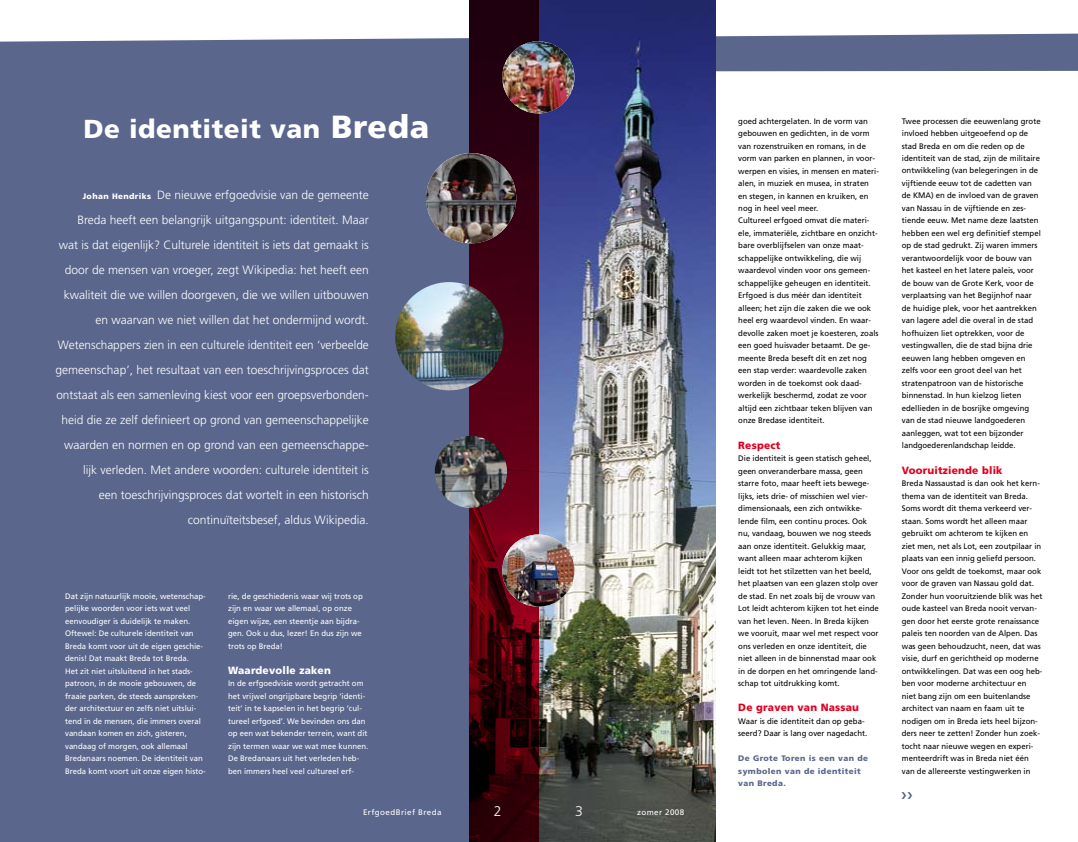
<style>
.page{position:relative;width:1078px;height:842px;background:#fff}
.page>*{position:absolute;margin:0;border:0;box-sizing:border-box;transform-origin:0 0}
.t1{font:900 26px "Frutiger";letter-spacing:.02em;color:#fff}
.t2{font:300 14px "Frutiger";color:#fff}
.t3{font:300 12px/25px "Frutiger";color:#fff;text-align:right}
.t4{font:900 10.5px "Frutiger";letter-spacing:.02em;color:#e20020}
.t5{font:900 10.5px "Frutiger";letter-spacing:.02em;color:#fff}
.t6{font:8px/12.5px "Frutiger";color:#000}
.t7{font:8px/12.5px "Frutiger";color:#fff}
.t8{font:900 8px/12.5px "Frutiger";letter-spacing:.05em;color:#5a668b}
.t9{font:8px "Frutiger";letter-spacing:.05em;color:#fff}
.s1{font-size:32px}
.s2{font-weight:900;font-size:8px}
</style>
<div class="page">
<div style="left:0;top:34px;width:1077px;height:808px;background:#5a668b"></div>
<svg style="left:715px;top:71px;width:362px;height:771px"></svg>
<img style="left:539px;top:0;width:176px;height:842px">
<svg style="left:470px;top:0;width:69px;height:842px;background:#41000f"></svg>
<img style="left:426px;top:153px;width:90px;height:90px;border-radius:45px">
<img style="left:395px;top:282px;width:108px;height:108px;border-radius:54px">
<img style="left:435px;top:436px;width:72px;height:72px;border-radius:36px">
<img style="left:502px;top:41px;width:72px;height:72px">
<img style="left:502px;top:534px;width:72px;height:73px;border-radius:36px">
<svg style="left:901px;top:791px;width:11px;height:8px"></svg>
<h1 class="t1" style="left:83px;top:114px;width:347px">De identiteit van <span class="s1">Breda</span></h1>
<p class="t3" style="left:56px;top:182px;width:314px"><span class="s2">Johan Hendriks</span> De nieuwe erfgoedvisie van de gemeente Breda heeft een belangrijk uitgangspunt: identiteit. Maar wat is dat eigenlijk? Culturele identiteit is iets dat gemaakt is door de mensen van vroeger, zegt Wikipedia: het heeft een kwaliteit die we willen doorgeven, die we willen uitbouwen en waarvan we niet willen dat het ondermijnd wordt.<br>Wetenschappers zien in een culturele identiteit een ‘verbeelde gemeenschap’, het resultaat van een toeschrijvingsproces dat ontstaat als een samenleving kiest voor een groepsverbonden&shy;heid die ze zelf definieert op grond van gemeenschappelijke waarden en normen en op grond van een gemeenschappe&shy;lijk verleden. Met andere woorden: culturele identiteit is<br>een toeschrijvingsproces dat wortelt in een historisch continuïteitsbesef, aldus Wikipedia.</p>
<p class="t7" style="left:65px;top:589px;width:142px">Dat zijn natuurlijk mooie, wetenschap&shy;pelijke woorden voor iets wat veel eenvoudiger is duidelijk te maken.<br>Oftewel: De culturele identiteit van Breda komt voor uit de eigen geschie&shy;denis! Dat maakt Breda tot Breda.<br>Het zit niet uitsluitend in het stads&shy;patroon, in de mooie gebouwen, de fraaie parken, de steeds aanspreken&shy;der architectuur en zelfs niet uitslui&shy;tend in de mensen, die immers overal vandaan komen en zich, gisteren, vandaag of morgen, ook allemaal Bredanaars noemen. De identiteit van Breda komt voort uit onze eigen histo-</p>
<p class="t7" style="left:228px;top:589px;width:136px">rie, de geschiedenis waar wij trots op zijn en waar we allemaal, op onze eigen wijze, een steentje aan bijdra&shy;gen. Ook u dus, lezer! En dus zijn we trots op Breda!</p>
<h3 class="t5" style="left:228px;top:663px;width:104px">Waardevolle zaken</h3>
<p class="t7" style="left:228px;top:677px;width:142px">In de erfgoedvisie wordt getracht om het vrijwel ongrijpbare begrip ‘identi&shy;teit’ in te kapselen in het begrip ‘cul&shy;tureel erfgoed’. We bevinden ons dan op een wat bekender terrein, want dit zijn termen waar we wat mee kunnen.<br>De Bredanaars uit het verleden heb&shy;ben immers heel veel cultureel erf-</p>
<p class="t9" style="left:363px;top:807px;width:80px">ErfgoedBrief Breda</p>
<h2 class="t2" style="left:493px;top:803px;width:9px">2</h2>
<h2 class="t2" style="left:575px;top:803px;width:9px">3</h2>
<p class="t9" style="left:637px;top:807px;width:49px">zomer 2008</p>
<p class="t6" style="left:738px;top:114px;width:142px">goed achtergelaten. In de vorm van gebouwen en gedichten, in de vorm van rozenstruiken en romans, in de vorm van parken en plannen, in voor&shy;werpen en visies, in mensen en materi&shy;alen, in muziek en musea, in straten en stegen, in kannen en kruiken, en nog in heel veel meer.<br>Cultureel erfgoed omvat díe materi&shy;ële, immateriële, zichtbare en onzicht&shy;bare overblijfselen van onze maat&shy;schappelijke ontwikkeling, die wij waardevol vinden voor ons gemeen&shy;schappelijke geheugen en identiteit.<br>Erfgoed is dus méér dan identiteit alleen; het zijn díe zaken die we ook heel erg waardevol vinden. En waar&shy;devolle zaken moet je koesteren, zoals een goed huisvader betaamt. De ge&shy;meente Breda beseft dit en zet nog een stap verder: waardevolle zaken worden in de toekomst ook daad&shy;werkelijk beschermd, zodat ze voor altijd een zichtbaar teken blijven van onze Bredase identiteit.</p>
<h3 class="t4" style="left:738px;top:438px;width:43px">Respect</h3>
<p class="t6" style="left:738px;top:452px;width:142px">Die identiteit is geen statisch geheel, geen onveranderbare massa, geen starre foto, maar heeft iets bewege&shy;lijks, iets drie- of misschien wel vier&shy;dimensionaals, een zich ontwikke&shy;lende film, een continu proces. Ook nu, vandaag, bouwen we nog steeds aan onze identiteit. Gelukkig maar, want alleen maar achterom kijken leidt tot het stilzetten van het beeld, het plaatsen van een glazen stolp over de stad. En net zoals bij de vrouw van Lot leidt achterom kijken tot het einde van het leven. Neen. In Breda kijken we vooruit, maar wel met respect voor ons verleden en onze identiteit, die niet alleen in de binnenstad maar ook in de dorpen en het omringende land&shy;schap tot uitdrukking komt.</p>
<h3 class="t4" style="left:738px;top:701px;width:122px">De graven van Nassau</h3>
<p class="t6" style="left:738px;top:714px;width:130px">Waar is die identiteit dan op geba&shy;seerd? Daar is lang over nagedacht.</p>
<p class="t8" style="left:738px;top:752px;width:131px">De Grote Toren is een van de symbolen van de identiteit van Breda.</p>
<p class="t6" style="left:901px;top:114px;width:140px">Twee processen die eeuwenlang grote invloed hebben uitgeoefend op de stad Breda en om die reden op de identiteit van de stad, zijn de militaire ontwikkeling (van belegeringen in de vijftiende eeuw tot de cadetten van de KMA) en de invloed van de graven van Nassau in de vijftiende en zes&shy;tiende eeuw. Met name deze laatsten hebben een wel erg definitief stempel op de stad gedrukt. Zij waren immers verantwoordelijk voor de bouw van het kasteel en het latere paleis, voor de bouw van de Grote Kerk, voor de verplaatsing van het Begijnhof naar de huidige plek, voor het aantrekken van lagere adel die overal in de stad hofhuizen liet optrekken, voor de vestingwallen, die de stad bijna drie eeuwen lang hebben omgeven en zelfs voor een groot deel van het stratenpatroon van de historische binnenstad. In hun kielzog lieten edellieden in de bosrijke omgeving van de stad nieuwe landgoederen aanleggen, wat tot een bijzonder landgoederenlandschap leidde.</p>
<h3 class="t4" style="left:901px;top:463px;width:102px">Vooruitziende blik</h3>
<p class="t6" style="left:901px;top:477px;width:142px">Breda Nassaustad is dan ook het kern&shy;thema van de identiteit van Breda.<br>Soms wordt dit thema verkeerd ver&shy;staan. Soms wordt het alleen maar gebruikt om achterom te kijken en ziet men, net als Lot, een zoutpilaar in plaats van een innig geliefd persoon.<br>Voor ons geldt de toekomst, maar ook voor de graven van Nassau gold dat.<br>Zonder hun vooruitziende blik was het oude kasteel van Breda nooit vervan&shy;gen door het eerste grote renaissance paleis ten noorden van de Alpen. Das was geen behoudzucht, neen, dat was visie, durf en gerichtheid op moderne ontwikkelingen. Dat was een oog heb&shy;ben voor moderne architectuur en niet bang zijn om een buitenlandse architect van naam en faam uit te nodigen om in Breda iets heel bijzon&shy;ders neer te zetten! Zonder hun zoek&shy;tocht naar nieuwe wegen en experi&shy;menteerdrift was in Breda niet één van de allereerste vestingwerken in</p>
</div>
